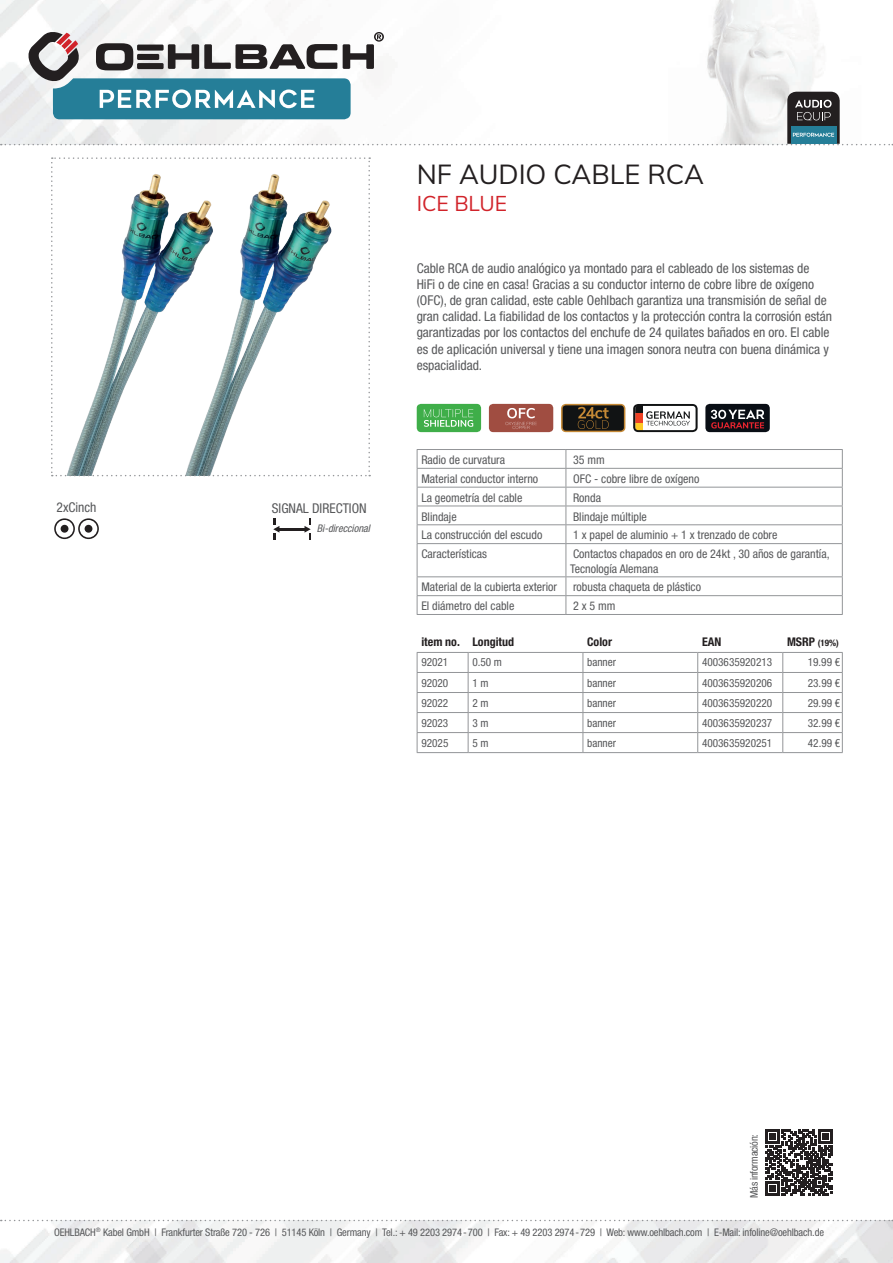
<style>
.page{position:relative;width:893px;height:1263px;background:#fff}
.page>*{position:absolute;margin:0;border:0;box-sizing:border-box;transform-origin:0 0}
.t1{font:27px "Muli";color:#231f20}
.t2{font:21px "Muli";color:#d1232a}
.t3{font:condensed 13.5px/16.2px "Helvetica Neue LTW1 G";color:#57585a}
.t4{font:condensed 12px/14.4px "Helvetica Neue LTW1 G";color:#57585a}
.t5{font:700 condensed 12px "Helvetica Neue LTW1 G";color:#231f20}
.t6{font:condensed 11.25px "Helvetica Neue LTW1 G";color:#57585a}
.t7{font:condensed 10.5px "Helvetica Neue LTW1 G";letter-spacing:-.01em;color:#57585a}
.t8{font:italic condensed 10.5px "Helvetica Neue LTW1 G";color:#57585a}
.t9{font:700 condensed 9px "Helvetica Neue LTW1 G";color:#231f20}
.s1{font-size:12px}
</style>
<div class="page">
<img style="left:0;top:1220px;width:893px;height:43px">
<img style="left:0;top:0;width:818px;height:145px">
<svg style="left:1px;top:1220px;width:892px;height:1px"></svg>
<img style="left:51px;top:157px;width:319px;height:319px">
<div style="left:417px;top:404px;width:64px;height:28px;background:#3fae49;border-radius:4px"></div>
<svg style="left:424px;top:409px;width:49px;height:18px"></svg>
<div style="left:489px;top:404px;width:64px;height:28px;background:#a04d41;border-radius:4px"></div>
<svg style="left:505px;top:408px;width:32px;height:21px"></svg>
<svg style="left:561px;top:404px;width:64px;height:28px;background:#3d301e"></svg>
<svg style="left:633px;top:404px;width:65px;height:28px"></svg>
<div style="left:705px;top:404px;width:65px;height:28px;background:#090e15;border-radius:4px"></div>
<svg style="left:711px;top:410px;width:53px;height:18px"></svg>
<svg style="left:54px;top:518px;width:45px;height:21px"></svg>
<div style="left:85px;top:525px;width:7px;height:8px;background:#231f20;border-radius:50%"></div>
<hr style="left:279px;top:528px;width:26px;height:3px;background:#231f20">
<svg style="left:273px;top:518px;width:6px;height:21px"></svg>
<svg style="left:304px;top:518px;width:7px;height:21px"></svg>
<svg style="left:766px;top:1129px;width:66px;height:67px"></svg>
<svg style="left:1px;top:31px;width:892px;height:114px"></svg>
<svg style="left:417px;top:653px;width:426px;height:99px"></svg>
<hr style="left:417px;top:752px;width:51px;height:1px;background:#939598">
<hr style="left:468px;top:752px;width:115px;height:1px;background:#939598">
<hr style="left:583px;top:752px;width:115px;height:1px;background:#939598">
<hr style="left:698px;top:752px;width:85px;height:1px;background:#939598">
<hr style="left:783px;top:752px;width:60px;height:1px;background:#939598">
<hr style="left:417px;top:652px;width:51px;height:1px;background:#939598">
<hr style="left:468px;top:652px;width:115px;height:1px;background:#939598">
<hr style="left:583px;top:652px;width:115px;height:1px;background:#939598">
<hr style="left:698px;top:652px;width:85px;height:1px;background:#939598">
<hr style="left:783px;top:652px;width:60px;height:1px;background:#939598">
<svg style="left:417px;top:449px;width:426px;height:94px"></svg>
<hr style="left:417px;top:543px;width:149px;height:1px;background:#939598">
<hr style="left:417px;top:544px;width:1px;height:32px;background:#939598">
<hr style="left:566px;top:543px;width:277px;height:1px;background:#939598">
<hr style="left:566px;top:544px;width:1px;height:32px;background:#939598">
<hr style="left:842px;top:544px;width:1px;height:32px;background:#939598">
<hr style="left:417px;top:576px;width:149px;height:1px;background:#939598">
<hr style="left:566px;top:576px;width:277px;height:1px;background:#939598">
<hr style="left:417px;top:595px;width:149px;height:1px;background:#939598">
<svg style="left:417px;top:577px;width:1px;height:37px"></svg>
<hr style="left:566px;top:595px;width:277px;height:1px;background:#939598">
<svg style="left:566px;top:577px;width:1px;height:37px"></svg>
<svg style="left:842px;top:577px;width:1px;height:37px"></svg>
<hr style="left:417px;top:614px;width:149px;height:1px;background:#939598">
<hr style="left:566px;top:614px;width:277px;height:1px;background:#939598">
<h1 class="t1" style="left:417px;top:155px;width:289px">NF AUDIO CABLE RCA</h1>
<h2 class="t2" style="left:417px;top:188px;width:92px">ICE BLUE</h2>
<p class="t3" style="left:57px;top:499px;width:41px">2xCinch</p>
<p class="t3" style="left:272px;top:500px;width:96px">SIGNAL DIRECTION</p>
<p class="t8" style="left:317px;top:523px;width:57px">Bi-direccional</p>
<p class="t3" style="left:417px;top:260px;width:417px">Cable RCA de audio analógico ya montado para el cableado de los sistemas de<br>HiFi o de cine en casa! Gracias a su conductor interno de cobre libre de oxígeno (OFC), de gran calidad, este cable Oehlbach garantiza una transmisión de señal de gran calidad. La fiabilidad de los contactos y la protección contra la corrosión están garantizadas por los contactos del enchufe de 24 quilates bañados en oro. El cable es de aplicación universal y tiene una imagen sonora neutra con buena dinámica y espacialidad.</p>
<p class="t4" style="left:421px;top:453px;width:85px">Radio de curvatura</p>
<p class="t4" style="left:573px;top:453px;width:33px">35 mm</p>
<p class="t4" style="left:421px;top:471px;width:118px">Material conductor interno</p>
<p class="t4" style="left:573px;top:471px;width:128px">OFC - cobre libre de oxígeno</p>
<p class="t4" style="left:421px;top:490px;width:103px">La geometría del cable</p>
<p class="t4" style="left:573px;top:490px;width:29px">Ronda</p>
<p class="t4" style="left:421px;top:509px;width:37px">Blindaje</p>
<p class="t4" style="left:573px;top:509px;width:75px">Blindaje múltiple</p>
<p class="t4" style="left:421px;top:528px;width:123px">La construcción del escudo</p>
<p class="t4" style="left:573px;top:528px;width:206px">1 x papel de aluminio + 1 x trenzado de cobre</p>
<p class="t4" style="left:421px;top:547px;width:67px">Características</p>
<p class="t4" style="left:570px;top:547px;width:261px">Contactos chapados en oro de 24kt , 30 años de garantía,<br>Tecnología Alemana</p>
<p class="t4" style="left:421px;top:580px;width:137px">Material de la cubierta exterior</p>
<p class="t4" style="left:573px;top:580px;width:129px">robusta chaqueta de plástico</p>
<p class="t4" style="left:421px;top:599px;width:95px">El diámetro del cable</p>
<p class="t4" style="left:573px;top:599px;width:44px">2 x 5 mm</p>
<p class="t5" style="left:421px;top:635px;width:94px">item no. Longitud</p>
<p class="t5" style="left:587px;top:635px;width:26px">Color</p>
<p class="t5" style="left:702px;top:635px;width:21px">EAN</p>
<p class="t9" style="left:787px;top:638px;width:53px"><span class="s1">MSRP</span> (19%)</p>
<p class="t6" style="left:421px;top:656px;width:28px">92021</p>
<p class="t6" style="left:472px;top:656px;width:31px">0.50 m</p>
<p class="t6" style="left:587px;top:656px;width:30px">banner</p>
<p class="t6" style="left:702px;top:656px;width:72px">4003635920213</p>
<p class="t6" style="left:808px;top:656px;width:34px">19.99 €</p>
<p class="t6" style="left:421px;top:676px;width:28px">92020</p>
<p class="t6" style="left:472px;top:676px;width:18px">1 m</p>
<p class="t6" style="left:587px;top:676px;width:30px">banner</p>
<p class="t6" style="left:702px;top:676px;width:72px">4003635920206</p>
<p class="t6" style="left:808px;top:676px;width:34px">23.99 €</p>
<p class="t6" style="left:421px;top:696px;width:28px">92022</p>
<p class="t6" style="left:472px;top:696px;width:18px">2 m</p>
<p class="t6" style="left:587px;top:696px;width:30px">banner</p>
<p class="t6" style="left:702px;top:696px;width:72px">4003635920220</p>
<p class="t6" style="left:808px;top:696px;width:34px">29.99 €</p>
<p class="t6" style="left:421px;top:716px;width:28px">92023</p>
<p class="t6" style="left:472px;top:716px;width:18px">3 m</p>
<p class="t6" style="left:587px;top:716px;width:30px">banner</p>
<p class="t6" style="left:702px;top:716px;width:72px">4003635920237</p>
<p class="t6" style="left:808px;top:716px;width:34px">32.99 €</p>
<p class="t6" style="left:421px;top:736px;width:28px">92025</p>
<p class="t6" style="left:472px;top:736px;width:18px">5 m</p>
<p class="t6" style="left:587px;top:736px;width:30px">banner</p>
<p class="t6" style="left:702px;top:736px;width:72px">4003635920251</p>
<p class="t6" style="left:808px;top:736px;width:34px">42.99 €</p>
<p class="t7" style="left:748px;top:1198px;width:66px;rotate:-90deg">Más información:</p>
<p class="t7" style="left:54px;top:1226px;width:771px">OEHLBACH<sup>®</sup> Kabel GmbH | Frankfurter Straße 720 - 726 | 51145 Köln | Germany | Tel.: + 49 2203 2974-700 | Fax: + 49 2203 2974-729 | Web: www.oehlbach.com | E-Mail: infoline@oehlbach.de</p>
</div>
